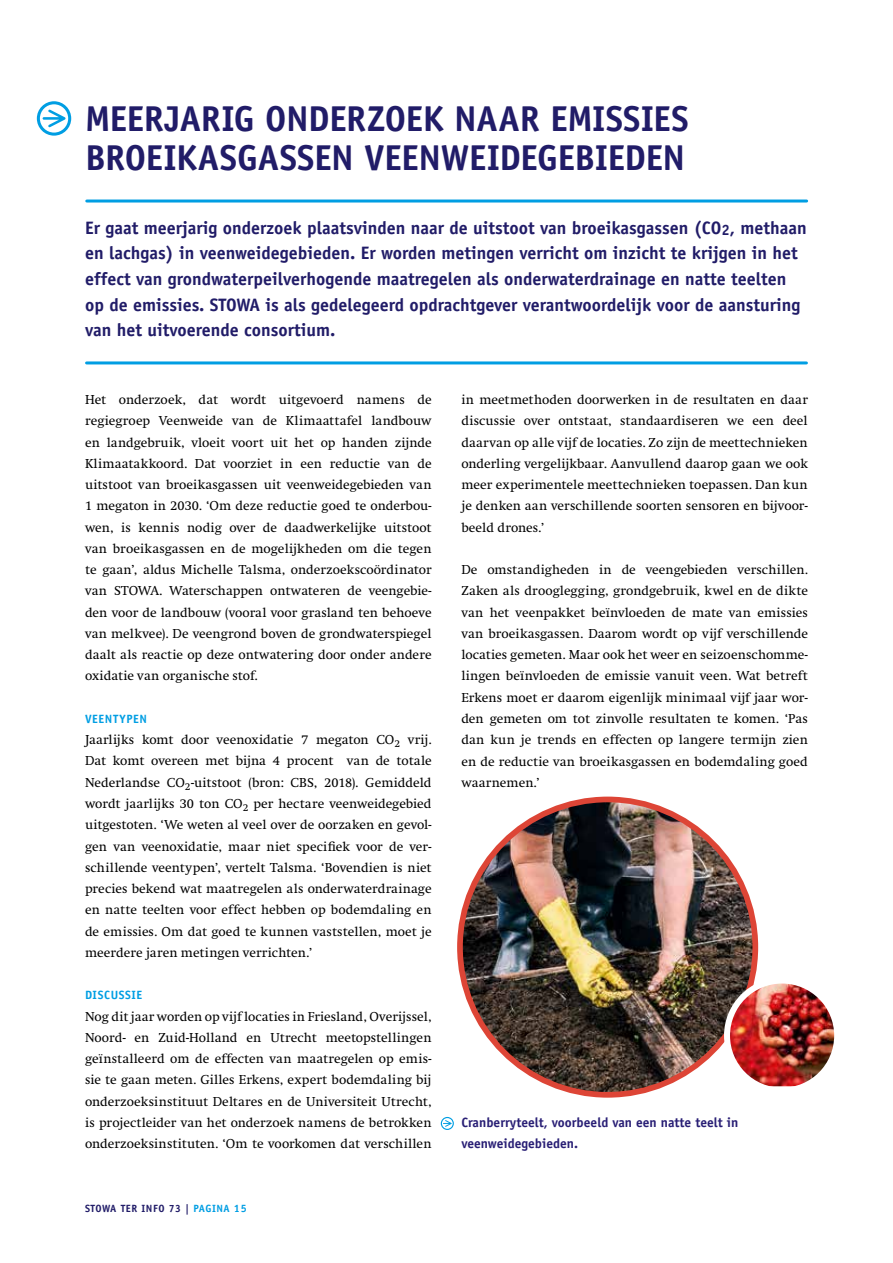
<style>
.page{position:relative;width:893px;height:1263px;background:#fff}
.page>*{position:absolute;margin:0;border:0;box-sizing:border-box;transform-origin:0 0}
.t1{font:700 36px/39px "Officina Sans";letter-spacing:-.01em;color:#211c68}
.t2{font:700 18px/25.5px "Officina Sans";color:#211c68}
.t3{font:13.5px/21.3px "Swift";letter-spacing:.01em;color:#000;text-align:justify}
.t4{font:700 13.5px/21.3px "Officina Sans";color:#291f75}
.t5{font:700 12px "Officina Sans";letter-spacing:.05em;color:#009ee3}
.t6{font:700 10.5px "Officina Sans";letter-spacing:.05em;color:#211c68}
.s1{color:#009ee3}
.s2{font-size:10.8px;color:#009ee3}
</style>
<div class="page">
<hr style="left:87px;top:200px;width:720px;height:3px;background:#009ee3">
<hr style="left:87px;top:361px;width:719px;height:3px;background:#009ee3">
<svg style="left:37px;top:101px;width:34px;height:35px"></svg>
<svg style="left:441px;top:1117px;width:13px;height:13px"></svg>
<img style="left:460px;top:799px;width:295px;height:296px;border-radius:148px">
<img style="left:727px;top:980px;width:106px;height:106px">
<div style="left:724px;top:977px;width:116px;height:117px;border:6px solid #fff;border-radius:50%"></div>
<h1 class="t1" style="left:85px;top:99px;width:605px">MEERJARIG ONDERZOEK NAAR EMISSIES<br>BROEIKASGASSEN VEENWEIDEGEBIEDEN</h1>
<p class="t2" style="left:85px;top:215px;width:723px">Er gaat meerjarig onderzoek plaatsvinden naar de uitstoot van broeikasgassen (CO<sub>2</sub>, methaan en lachgas) in veenweidegebieden. Er worden metingen verricht om inzicht te krijgen in het effect van grondwaterpeilverhogende maatregelen als onderwaterdrainage en natte teelten op de emissies. STOWA is als gedelegeerd opdrachtgever verantwoordelijk voor de aansturing van het uitvoerende consortium.</p>
<p class="t3" style="left:85px;top:389px;width:348px">Het onderzoek, dat wordt uitgevoerd namens de regiegroep Veenweide van de Klimaattafel landbouw en landgebruik, vloeit voort uit het op handen zijnde Klimaatakkoord. Dat voorziet in een reductie van de uitstoot van broeikasgassen uit veenweidegebieden van 1 megaton in 2030. ‘Om deze reductie goed te onderbou&shy;wen, is kennis nodig over de daadwerkelijke uitstoot van broeikasgassen en de mogelijkheden om die tegen te gaan’, aldus Michelle Talsma, onderzoekscoördinator van STOWA. Waterschappen ontwateren de veengebie&shy;den voor de landbouw (vooral voor grasland ten behoeve van melkvee). De veengrond boven de grondwaterspiegel daalt als reactie op deze ontwatering door onder andere oxidatie van organische stof.</p>
<p class="t5" style="left:85px;top:711px;width:64px">VEENTYPEN</p>
<p class="t3" style="left:85px;top:729px;width:348px">Jaarlijks komt door veenoxidatie 7 megaton CO<sub>2</sub> vrij.<br>Dat komt overeen met bijna 4 procent van de totale Nederlandse CO<sub>2</sub>-uitstoot (bron: CBS, 2018). Gemiddeld wordt jaarlijks 30 ton CO<sub>2</sub> per hectare veenweidegebied uitgestoten. ‘We weten al veel over de oorzaken en gevol&shy;gen van veenoxidatie, maar niet specifiek voor de ver&shy;schillende veentypen’, vertelt Talsma. ‘Bovendien is niet precies bekend wat maatregelen als onderwaterdrainage en natte teelten voor effect hebben op bodemdaling en de emissies. Om dat goed te kunnen vaststellen, moet je meerdere jaren metingen verrichten.’</p>
<p class="t5" style="left:85px;top:988px;width:59px">DISCUSSIE</p>
<p class="t3" style="left:85px;top:1006px;width:348px">Nog dit jaar worden op vijf locaties in Friesland, Overijssel, Noord- en Zuid-Holland en Utrecht meetopstellingen geïnstalleerd om de effecten van maatregelen op emis&shy;sie te gaan meten. Gilles Erkens, expert bodemdaling bij onderzoeksinstituut Deltares en de Universiteit Utrecht, is projectleider van het onderzoek namens de betrokken onderzoeksinstituten. ‘Om te voorkomen dat verschillen</p>
<p class="t6" style="left:85px;top:1202px;width:163px">STOWA TER INFO 73 | <span class="s1">PAGINA</span> <span class="s2">15</span></p>
<p class="t3" style="left:461px;top:389px;width:348px">in meetmethoden doorwerken in de resultaten en daar discussie over ontstaat, standaardiseren we een deel daarvan op alle vijf de locaties. Zo zijn de meettechnieken onderling vergelijkbaar. Aanvullend daarop gaan we ook meer experimentele meettechnieken toepassen. Dan kun je denken aan verschillende soorten sensoren en bijvoor&shy;beeld drones.’</p>
<p class="t3" style="left:461px;top:559px;width:348px">De omstandigheden in de veengebieden verschillen.<br>Zaken als drooglegging, grondgebruik, kwel en de dikte van het veenpakket beïnvloeden de mate van emissies van broeikasgassen. Daarom wordt op vijf verschillende locaties gemeten. Maar ook het weer en seizoenschomme&shy;lingen beïnvloeden de emissie vanuit veen. Wat betreft Erkens moet er daarom eigenlijk minimaal vijf jaar wor&shy;den gemeten om tot zinvolle resultaten te komen. ‘Pas dan kun je trends en effecten op langere termijn zien en de reductie van broeikasgassen en bodemdaling goed waarnemen.’</p>
<p class="t4" style="left:461px;top:1111px;width:278px">Cranberryteelt, voorbeeld van een natte teelt in veenweidegebieden.</p>
</div>
